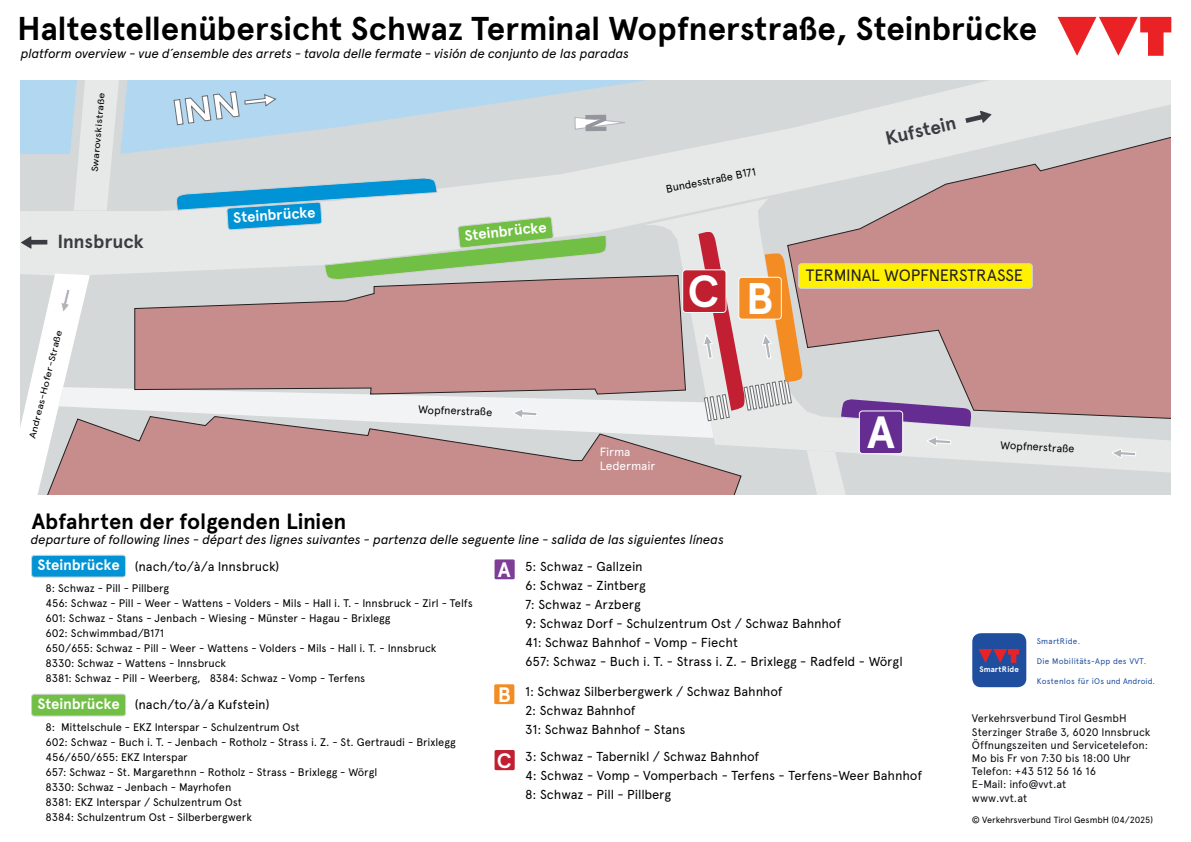
<style>
.page{position:relative;width:1191px;height:842px;background:#fff}
.page>*{position:absolute;margin:0;border:0;box-sizing:border-box;transform-origin:0 0}
.t1{font:700 45.2px "Apercu";color:#fff}
.t2{font:700 33px "Apercu";letter-spacing:-.005em;color:#000}
.t3{font:700 22px "Apercu";letter-spacing:-.005em;color:#000}
.t4{font:700 21px "Apercu";color:#fff}
.t5{font:700 19px "Apercu";letter-spacing:-.01em;color:#3b3c41}
.t6{font:16.5px "Apercu";letter-spacing:-.015em;color:#231f20}
.t7{font:700 15px "Apercu";letter-spacing:-.01em;color:#fff}
.t8{font:13px/19px "Apercu";letter-spacing:-.005em;color:#000}
.t9{font:italic 13px "Apercu";letter-spacing:-.015em;color:#000}
.t10{font:12px/14.4px "Apercu";letter-spacing:-.01em;color:#fff}
.t11{font:11px/15px "Apercu";letter-spacing:-.01em;color:#000}
.t12{font:11px/13.2px "Apercu";letter-spacing:-.005em;color:#0f0c12}
.t13{font:9px "Apercu";letter-spacing:-.015em;color:#000}
.t14{font:9px "Apercu";letter-spacing:-.015em;color:#000;scale:1.23 1}
.t15{font:8.1px "Apercu";letter-spacing:.03em;color:#1f4e9f}
.t16{font:700 8px "Apercu";letter-spacing:.02em;color:#fff}
</style>
<div class="page">
<svg style="left:991px;top:429px;width:180px;height:45px;background:#e1e4e4"></svg>
<svg style="left:991px;top:82px;width:180px;height:347px;background:#cca1a1"></svg>
<div style="left:798px;top:264px;width:234px;height:24px;background:#fff101;border-radius:3px"></div>
<div style="left:798px;top:263px;width:235px;height:26px;border:1px solid #d1d2d4;border-radius:3px"></div>
<svg style="left:1057px;top:17px;width:114px;height:39px"></svg>
<div style="left:972px;top:633px;width:54px;height:54px;background:#1f4e9f;border-radius:9px"></div>
<svg style="left:978px;top:649px;width:41px;height:14px"></svg>
<div style="left:494px;top:684px;width:20px;height:20px;background:#f48c24;border-radius:2px"></div>
<div style="left:494px;top:750px;width:21px;height:20px;background:#c21f32;border-radius:2px"></div>
<div style="left:494px;top:559px;width:21px;height:20px;background:#7e3e98;border-radius:2px"></div>
<div style="left:32px;top:555px;width:94px;height:22px;background:#0093d5;border-radius:3px"></div>
<div style="left:31px;top:555px;width:95px;height:23px;border:1px solid #d1d2d4;border-radius:3px"></div>
<div style="left:32px;top:694px;width:94px;height:22px;background:#71bf44;border-radius:3px"></div>
<div style="left:31px;top:694px;width:95px;height:22px;border:1px solid #d1d2d4;border-radius:3px"></div>
<svg style="left:1111px;top:449px;width:25px;height:9px"></svg>
<svg style="left:20px;top:80px;width:971px;height:415px;background:#cec1bf"></svg>
<h2 class="t2" style="left:17px;top:9px;width:1021px">Haltestellenübersicht Schwaz Terminal Wopfnerstraße, Steinbrücke</h2>
<p class="t9" style="left:21px;top:45px;width:610px">platform overview - vue d´ensemble des arrets - tavola delle fermate - visión de conjunto de las paradas</p>
<p class="t14" style="left:89px;top:172px;width:66px;rotate:-85deg">Swarovskistraße</p>
<h3 class="t5" style="left:57px;top:230px;width:88px">Innsbruck</h3>
<p class="t14" style="left:27px;top:437px;width:92px;rotate:-76deg">Andreas-Hofer-Straße</p>
<h3 class="t7" style="left:232px;top:208px;width:84px;rotate:-4deg">Steinbrücke</h3>
<h3 class="t7" style="left:463px;top:226px;width:84px;rotate:-6deg">Steinbrücke</h3>
<p class="t11" style="left:418px;top:402px;width:76px;rotate:2deg">Wopfnerstraße</p>
<p class="t11" style="left:664px;top:181px;width:93px;rotate:-11deg">Bundesstraße B171</p>
<h3 class="t5" style="left:883px;top:127px;width:74px;rotate:-13deg">Kufstein</h3>
<h1 class="t1" style="left:687px;top:264px;width:88px">C <sub>B</sub></h1>
<h3 class="t6" style="left:806px;top:266px;width:219px">TERMINAL WOPFNERSTRASSE</h3>
<p class="t10" style="left:600px;top:444px;width:57px">Firma<br>Ledermair</p>
<h1 class="t1" style="left:867px;top:405px;width:29px">A</h1>
<p class="t11" style="left:1001px;top:437px;width:76px;rotate:3deg">Wopfnerstraße</p>
<h3 class="t3" style="left:32px;top:508px;width:316px">Abfahrten der folgenden Linien</h3>
<p class="t9" style="left:31px;top:532px;width:694px">departure of following lines - départ des lignes suivantes - partenza delle seguente line - salida de las siguientes líneas</p>
<p class="t8" style="left:525px;top:556px;width:379px">5: Schwaz - Gallzein<br>6: Schwaz - Zintberg<br>7: Schwaz - Arzberg<br>9: Schwaz Dorf - Schulzentrum Ost / Schwaz Bahnhof<br>41: Schwaz Bahnhof - Vomp - Fiecht<br>657: Schwaz - Buch i. T. - Strass i. Z. - Brixlegg - Radfeld - Wörgl</p>
<h3 class="t7" style="left:37px;top:556px;width:84px">Steinbrücke</h3>
<p class="t8" style="left:135px;top:556px;width:146px">(nach/to/à/a Innsbruck)</p>
<h3 class="t4" style="left:498px;top:557px;width:14px">A</h3>
<p class="t11" style="left:46px;top:580px;width:429px">8: Schwaz - Pill - Pillberg<br>456: Schwaz - Pill - Weer - Wattens - Volders - Mils - Hall i. T. - Innsbruck - Zirl - Telfs 601: Schwaz - Stans - Jenbach - Wiesing - Münster - Hagau - Brixlegg<br>602: Schwimmbad/B171<br>650/655: Schwaz - Pill - Weer - Wattens - Volders - Mils - Hall i. T. - Innsbruck<br>8330: Schwaz - Wattens - Innsbruck<br>8381: Schwaz - Pill - Weerberg, 8384: Schwaz - Vomp - Terfens</p>
<p class="t11" style="left:46px;top:720px;width:411px">8: Mittelschule - EKZ Interspar - Schulzentrum Ost<br>602: Schwaz - Buch i. T. - Jenbach - Rotholz - Strass i. Z. - St. Gertraudi - Brixlegg 456/650/655: EKZ Interspar<br>657: Schwaz - St. Margarethnn - Rotholz - Strass - Brixlegg - Wörgl<br>8330: Schwaz - Jenbach - Mayrhofen<br>8381: EKZ Interspar / Schulzentrum Ost<br>8384: Schulzentrum Ost - Silberbergwerk</p>
<p class="t8" style="left:525px;top:681px;width:259px">1: Schwaz Silberbergwerk / Schwaz Bahnhof<br>2: Schwaz Bahnhof<br>31: Schwaz Bahnhof - Stans</p>
<p class="t8" style="left:525px;top:747px;width:398px">3: Schwaz - Tabernikl / Schwaz Bahnhof<br>4: Schwaz - Vomp - Vomperbach - Terfens - Terfens-Weer Bahnhof<br>8: Schwaz - Pill - Pillberg</p>
<h3 class="t4" style="left:498px;top:682px;width:15px">B</h3>
<h3 class="t7" style="left:37px;top:695px;width:84px">Steinbrücke</h3>
<p class="t8" style="left:135px;top:695px;width:136px">(nach/to/à/a Kufstein)</p>
<h3 class="t4" style="left:497px;top:748px;width:16px">C</h3>
<p class="t16" style="left:979px;top:664px;width:41px">SmartRide</p>
<p class="t15" style="left:1036px;top:636px;width:45px">SmartRide.</p>
<p class="t15" style="left:1036px;top:656px;width:111px">Die Mobilitäts-App des VVT.</p>
<p class="t15" style="left:1036px;top:676px;width:120px">Kostenlos für iOs und Android.</p>
<p class="t12" style="left:972px;top:712px;width:180px">Verkehrsverbund Tirol GesmbH<br>Sterzinger Straße 3, 6020 Innsbruck<br>Öffnungszeiten und Servicetelefon:<br>Mo bis Fr von 7:30 bis 18:00 Uhr<br>Telefon: +43 512 56 16 16<br>E-Mail: info@vvt.at<br>www.vvt.at</p>
<p class="t13" style="left:971px;top:814px;width:183px">© Verkehrsverbund Tirol GesmbH (04/2025)</p>
</div>
